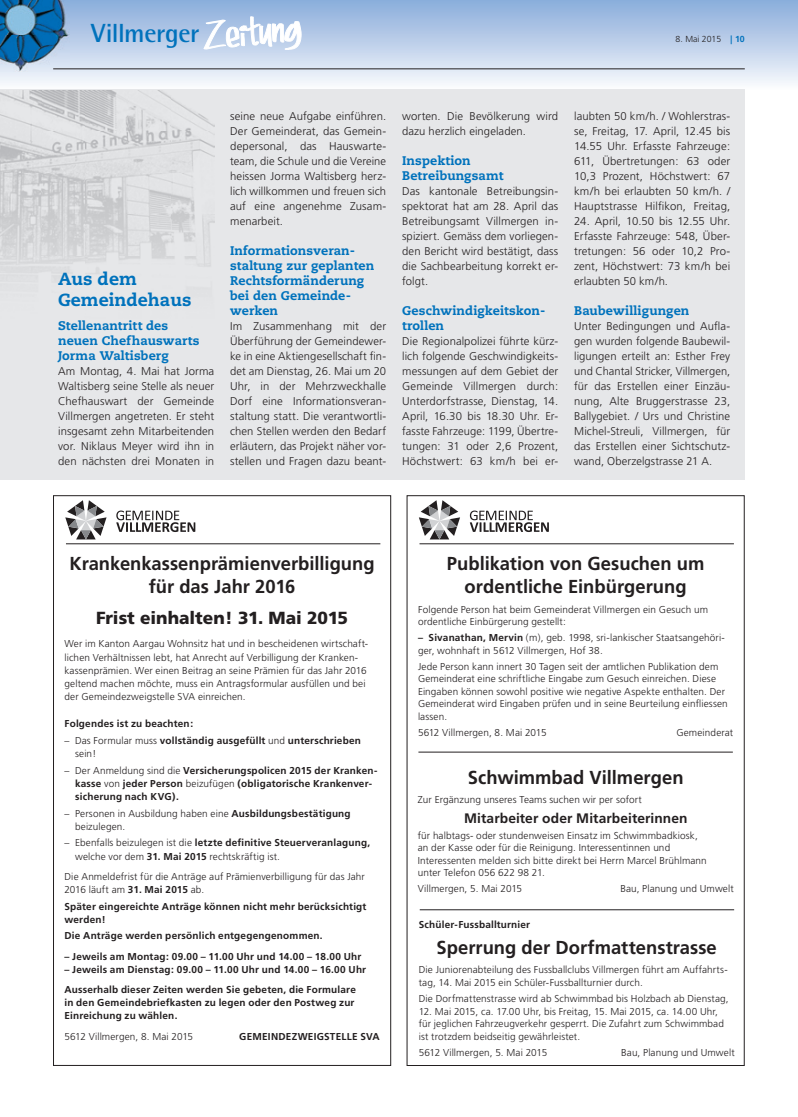
<style>
.page{position:relative;width:798px;height:1117px;background:#fff}
.page>*{position:absolute;margin:0;border:0;box-sizing:border-box;transform-origin:0 0}
.t1{font:700 26.25px "Rotis Semi Sans";letter-spacing:-.02em;color:#0072bc}
.t2{font:700 18.75px/22.5px "Frutiger";color:#231f20;text-align:center}
.t3{font:900 17.5px "Frutiger";letter-spacing:-.005em;color:#231f20}
.t4{font:800 17.5px/21px "Caecilia";color:#0072bc}
.t5{font:700 13.75px "Frutiger";letter-spacing:.005em;color:#231f20}
.t6{font:800 12.5px/15px "Caecilia";letter-spacing:.005em;color:#0072bc}
.t7{font:300 11.25px/15px "Frutiger";letter-spacing:.01em;color:#231f20;text-align:justify}
.t8{font:300 10px/12.5px "Frutiger";letter-spacing:.01em;color:#231f20}
.t9{font:700 10px/13.1px "Frutiger";letter-spacing:.02em;color:#231f20}
.t10{font:300 8.75px "Frutiger";color:#231f20}
.s1{font-family:"Myriad";font-weight:700;color:#0072bc}
.s2{font-weight:700;color:#0072bc}
.s3{font-weight:300}
.s4{font-weight:700}
</style>
<div class="page">
<svg style="left:0;top:0;width:797px;height:90px;background:#c1d2ea"></svg>
<svg style="left:204px;top:12px;width:97px;height:45px"></svg>
<img style="left:0;top:0;width:69px;height:71px">
<hr style="left:53px;top:69px;width:691px;height:1px;background:#231f20">
<div style="left:0;top:89px;width:744px;height:391px;background:#e6e7e9"></div>
<img style="left:0;top:90px;width:215px;height:184px">
<hr style="left:66px;top:543px;width:314px;height:1px;background:#231f20">
<svg style="left:116px;top:510px;width:79px;height:22px"></svg>
<svg style="left:65px;top:500px;width:41px;height:39px"></svg>
<hr style="left:419px;top:543px;width:314px;height:1px;background:#231f20">
<svg style="left:469px;top:510px;width:79px;height:22px"></svg>
<svg style="left:419px;top:500px;width:41px;height:39px"></svg>
<hr style="left:418px;top:751px;width:314px;height:1px;background:#231f20">
<hr style="left:419px;top:909px;width:314px;height:1px;background:#231f20">
<h1 class="t1" style="left:91px;top:17px;width:110px">Villmerger</h1>
<p class="t10" style="left:675px;top:34px;width:71px">8. Mai 2015 <span class="s1">|</span> <span class="s2">10</span></p>
<h3 class="t4" style="left:58px;top:268px;width:135px">Aus dem<br>Gemeindehaus</h3>
<p class="t6" style="left:58px;top:318px;width:143px">Stellenantritt des neuen Chefhauswarts<br>Jorma Waltisberg</p>
<p class="t7" style="left:58px;top:364px;width:157px">Am Montag, 4. Mai hat Jorma Waltisberg seine Stelle als neuer Chefhauswart der Gemeinde Villmergen angetreten. Er steht insgesamt zehn Mitarbeitenden vor. Niklaus Meyer wird ihn in den nächsten drei Monaten in</p>
<p class="t7" style="left:230px;top:109px;width:157px">seine neue Aufgabe einführen.<br>Der Gemeinderat, das Gemein&shy;depersonal, das Hauswarte&shy;team, die Schule und die Vereine heissen Jorma Waltisberg herz&shy;lich willkommen und freuen sich auf eine angenehme Zusam&shy;menarbeit.</p>
<p class="t6" style="left:230px;top:243px;width:146px">Informationsveran&shy;staltung zur geplanten<br>Rechtsformänderung bei den Gemeinde&shy;werken</p>
<p class="t7" style="left:230px;top:319px;width:157px">Im Zusammenhang mit der Überführung der Gemeindewer&shy;ke in eine Aktiengesellschaft fin&shy;det am Dienstag, 26. Mai um 20<br>Uhr, in der Mehrzweckhalle Dorf eine Informationsveran&shy;staltung statt. Die verantwortli&shy;chen Stellen werden den Bedarf erläutern, das Projekt näher vor&shy;stellen und Fragen dazu beant-</p>
<p class="t7" style="left:402px;top:109px;width:157px">worten. Die Bevölkerung wird dazu herzlich eingeladen.</p>
<p class="t6" style="left:402px;top:153px;width:103px">Inspektion<br>Betreibungsamt</p>
<p class="t7" style="left:402px;top:184px;width:157px">Das kantonale Betreibungsin&shy;spektorat hat am 28. April das Betreibungsamt Villmergen in&shy;spiziert. Gemäss dem vorliegen&shy;den Bericht wird bestätigt, dass die Sachbearbeitung korrekt er&shy;folgt.</p>
<p class="t6" style="left:402px;top:303px;width:145px">Geschwindigkeitskon&shy;trollen</p>
<p class="t7" style="left:402px;top:334px;width:157px">Die Regionalpolizei führte kürz&shy;lich folgende Geschwindigkeits&shy;messungen auf dem Gebiet der Gemeinde Villmergen durch:<br>Unterdorfstrasse, Dienstag, 14.<br>April, 16.30 bis 18.30 Uhr. Er&shy;fasste Fahrzeuge: 1199, Übertre&shy;tungen: 31 oder 2,6 Prozent, Höchstwert: 63 km/h bei er-</p>
<p class="t7" style="left:574px;top:109px;width:157px">laubten 50 km/h. / Wohlerstras&shy;se, Freitag, 17. April, 12.45 bis 14.55 Uhr. Erfasste Fahrzeuge:<br>611, Übertretungen: 63 oder 10,3 Prozent, Höchstwert: 67 km/h bei erlaubten 50 km/h. / Hauptstrasse Hilfikon, Freitag,</p>
<p class="t7" style="left:574px;top:214px;width:157px">24. April, 10.50 bis 12.55 Uhr.<br>Erfasste Fahrzeuge: 548, Über&shy;tretungen: 56 oder 10,2 Pro&shy;zent, Höchstwert: 73 km/h bei erlaubten 50 km/h.</p>
<p class="t6" style="left:574px;top:303px;width:117px">Baubewilligungen</p>
<p class="t7" style="left:574px;top:319px;width:157px">Unter Bedingungen und Aufla&shy;gen wurden folgende Baubewil&shy;ligungen erteilt an: Esther Frey und Chantal Stricker, Villmergen, für das Erstellen einer Einzäu&shy;nung, Alte Bruggerstrasse 23, Ballygebiet. / Urs und Christine Michel-Streuli, Villmergen, für das Erstellen einer Sichtschutz&shy;wand, Oberzelgstrasse 21 A.</p>
<h2 class="t2" style="left:69px;top:552px;width:306px">Krankenkassenprämienverbilligung für das Jahr 2016</h2>
<h3 class="t3" style="left:96px;top:606px;width:253px">Frist einhalten! 31. Mai 2015</h3>
<p class="t8" style="left:64px;top:637px;width:305px;line-height:13.1px">Wer im Kanton Aargau Wohnsitz hat und in bescheidenen wirtschaft&shy;lichen Verhältnissen lebt, hat Anrecht auf Verbilligung der Kranken&shy;kassenprämien. Wer einen Beitrag an seine Prämien für das Jahr 2016 geltend machen möchte, muss ein Antragsformular ausfüllen und bei der Gemeindezweigstelle SVA einreichen.</p>
<p class="t9" style="left:64px;top:717px;width:130px">Folgendes ist zu beachten:</p>
<p class="t9" style="left:75px;top:733px;width:287px;text-indent:-11px"><span class="s3">– Das Formular muss</span> vollständig ausgefüllt <span class="s3">und</span> unterschrieben <span class="s3">sein!</span></p>
<p class="t9" style="left:75px;top:763px;width:303px;text-indent:-11px"><span class="s3">– Der Anmeldung sind die</span> Versicherungspolicen 2015 der Kranken&shy;kasse <span class="s3">von</span> jeder Person <span class="s3">beizufügen</span> (obligatorische Krankenver&shy;sicherung nach KVG).</p>
<p class="t8" style="left:75px;top:806px;width:277px;line-height:13.1px;text-indent:-11px">– Personen in Ausbildung haben eine <span class="s4">Ausbildungsbestätigung </span>beizulegen.</p>
<p class="t8" style="left:75px;top:836px;width:296px;line-height:13.1px;text-indent:-11px">– Ebenfalls beizulegen ist die <span class="s4">letzte definitive Steuerveranlagung, </span>welche vor dem <span class="s4">31. Mai 2015</span> rechtskräftig ist.</p>
<p class="t8" style="left:64px;top:869px;width:302px;line-height:13.1px">Die Anmeldefrist für die Anträge auf Prämienverbilligung für das Jahr<br>2016 läuft am <span class="s4">31. Mai 2015</span> ab.</p>
<p class="t9" style="left:64px;top:899px;width:303px">Später eingereichte Anträge können nicht mehr berücksichtigt werden!</p>
<p class="t9" style="left:64px;top:929px;width:259px">Die Anträge werden persönlich entgegengenommen.</p>
<p class="t9" style="left:64px;top:949px;width:298px">– Jeweils am Montag: 09.00 – 11.00 Uhr und 14.00 – 18.00 Uhr</p>
<p class="t9" style="left:64px;top:959px;width:303px;line-height:20.2px">– Jeweils am Dienstag: 09.00 – 11.00 Uhr und 14.00 – 16.00 Uhr<br>Ausserhalb dieser Zeiten werden Sie gebeten, die Formulare</p>
<p class="t9" style="left:64px;top:995px;width:291px">in den Gemeindebriefkasten zu legen oder den Postweg zur<br>Einreichung zu wählen.</p>
<p class="t8" style="left:64px;top:1029px;width:130px">5612 Villmergen, 8. Mai 2015</p>
<p class="t9" style="left:239px;top:1029px;width:142px">GEMEINDEZWEIGSTELLE SVA</p>
<h2 class="t2" style="left:447px;top:552px;width:259px">Publikation von Gesuchen um ordentliche Einbürgerung</h2>
<p class="t8" style="left:418px;top:603px;width:291px">Folgende Person hat beim Gemeinderat Villmergen ein Gesuch um ordentliche Einbürgerung gestellt:</p>
<p class="t8" style="left:418px;top:631px;width:308px"><span class="s4">– Sivanathan, Mervin</span> (m), geb. 1998, sri-lankischer Staatsangehöri&shy;ger, wohnhaft in 5612 Villmergen, Hof 38.</p>
<p class="t8" style="left:418px;top:660px;width:311px">Jede Person kann innert 30 Tagen seit der amtlichen Publikation dem Gemeinderat eine schriftliche Eingabe zum Gesuch einreichen. Diese Eingaben können sowohl positive wie negative Aspekte enthalten. Der Gemeinderat wird Eingaben prüfen und in seine Beurteilung einfliessen lassen.</p>
<p class="t8" style="left:418px;top:726px;width:130px">5612 Villmergen, 8. Mai 2015</p>
<p class="t8" style="left:676px;top:726px;width:58px">Gemeinderat</p>
<h2 class="t2" style="left:468px;top:765px;width:217px">Schwimmbad Villmergen</h2>
<p class="t8" style="left:417px;top:793px;width:225px">Zur Ergänzung unseres Teams suchen wir per sofort</p>
<p class="t5" style="left:464px;top:809px;width:225px">Mitarbeiter oder Mitarbeiterinnen</p>
<p class="t8" style="left:417px;top:829px;width:290px">für halbtags- oder stundenweisen Einsatz im Schwimmbadkiosk, an der Kasse oder für die Reinigung. Interessentinnen und Interessenten melden sich bitte direkt bei Herrn Marcel Brühlmann unter Telefon 056 622 98 21.</p>
<p class="t8" style="left:417px;top:882px;width:106px">Villmergen, 5. Mai 2015</p>
<p class="t8" style="left:620px;top:882px;width:115px">Bau, Planung und Umwelt</p>
<p class="t9" style="left:418px;top:917px;width:113px">Schüler-Fussballturnier</p>
<h2 class="t2" style="left:436px;top:935px;width:281px">Sperrung der Dorfmattenstrasse</h2>
<p class="t8" style="left:418px;top:963px;width:310px">Die Juniorenabteilung des Fussballclubs Villmergen führt am Auffahrts&shy;tag, 14. Mai 2015 ein Schüler-Fussballturnier durch.</p>
<p class="t8" style="left:418px;top:992px;width:311px">Die Dorfmattenstrasse wird ab Schwimmbad bis Holzbach ab Dienstag,</p>
<p class="t8" style="left:418px;top:1004px;width:306px">12. Mai 2015, ca. 17.00 Uhr, bis Freitag, 15. Mai 2015, ca. 14.00 Uhr, für jeglichen Fahrzeugverkehr gesperrt. Die Zufahrt zum Schwimmbad ist trotzdem beidseitig gewährleistet.</p>
<p class="t8" style="left:418px;top:1045px;width:130px">5612 Villmergen, 5. Mai 2015</p>
<p class="t8" style="left:621px;top:1045px;width:115px">Bau, Planung und Umwelt</p>
</div>
